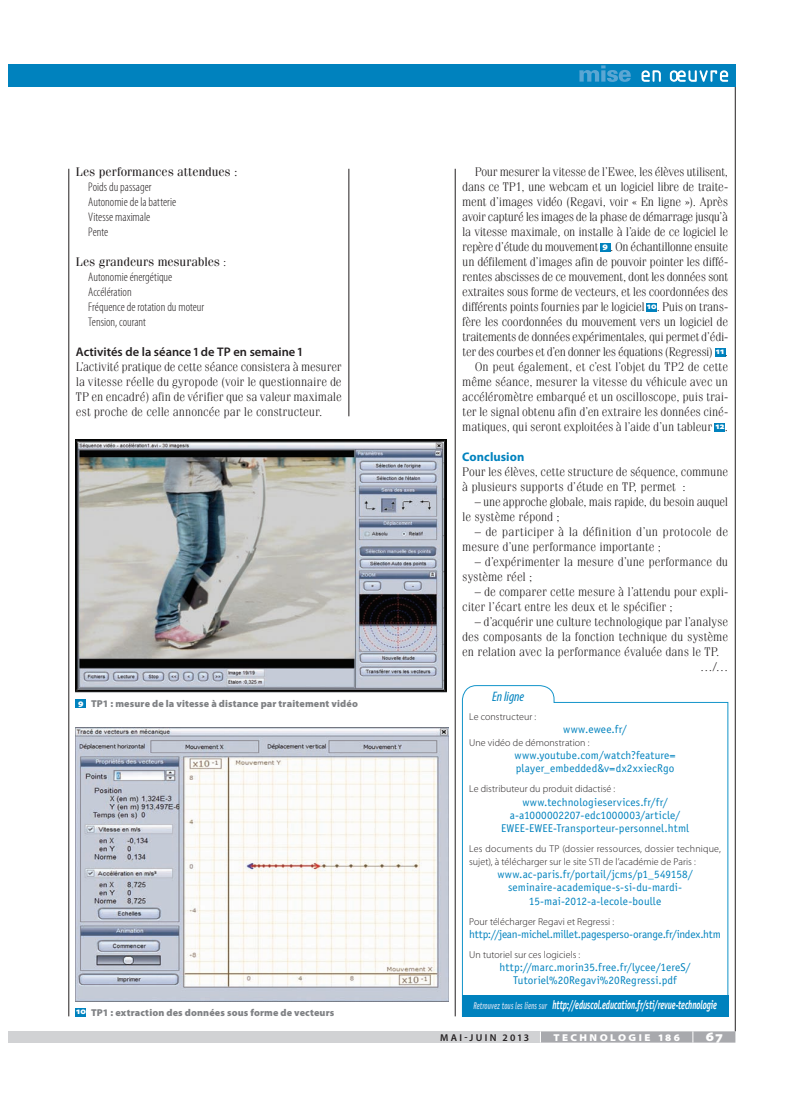
<style>
.page{position:relative;width:797px;height:1105px;background:#fff}
.page>*{position:absolute;margin:0;border:0;box-sizing:border-box;transform-origin:0 0}
._906_NewTitreEnc_2{font:italic condensed 13.75px "Myriad Pro";letter-spacing:-.005em;color:#0082be}
.t1{font:900 semi-expanded 13.75px "Myriad Pro";color:#fff}
._60__Texte{font:300 12.5px/15px "Fenice Std";letter-spacing:-.015em;color:#231f20;text-align:justify}
._61__TexteSansAlinéa{font:300 12.5px/15px "Fenice Std";letter-spacing:-.01em;color:#231f20}
.nomenclature{font:300 condensed 12.5px "Myriad Pro";color:#231f20}
._60__Texte-2{font:300 12.5px/15px "Fenice Std";letter-spacing:.005em;color:#231f20}
._61__TexteSansAlinéa-2{font:italic 700 12.5px "Officina Sans Std";letter-spacing:-.01em;color:#fff;scale:.65 1}
._61__TexteSansAlinéa-3{font:12.5px "Fenice Std";color:#231f20}
._50__S_titre_2{font:600 12.5px "Myriad Pro";color:#231f20}
._40__S_titre_1{font:700 12.5px "Myriad Pro";letter-spacing:.005em;color:#0082be}
.web2{font:11.25px/13.1px "Officina Sans Std";letter-spacing:.01em;color:#0082be;text-align:center}
.web2-2{font:11.25px "Officina Sans Std";letter-spacing:-.02em;color:#0082be}
.web2-3{font:11.25px "Officina Sans Std";letter-spacing:.03em;color:#0082be}
._804_MyL_8_10{font:300 10px/13.1px "Myriad Pro";letter-spacing:.01em;color:#231f20}
._800_MyBk-titregraph{font:900 10px "Myriad Pro";letter-spacing:.015em;color:#808285}
.t2{font:900 semi-expanded 10px "Myriad Pro";letter-spacing:.24em;color:#fff}
.t3{font:600 10px "Myriad Pro";letter-spacing:.235em;color:#231f20}
.t4{font:900 semi-expanded 9px "Myriad Pro";letter-spacing:.015em;color:#fff}
.s1{font-weight:300}
.s2{font-size:10px;color:#b7d4eb}
</style>
<div class="page">
<hr style="left:348px;top:169px;width:1px;height:247px;background:#231f20">
<hr style="left:455px;top:169px;width:1px;height:847px;background:#231f20">
<hr style="left:69px;top:169px;width:1px;height:847px;background:#231f20">
<hr style="left:735px;top:86px;width:1px;height:945px;background:#231f20">
<div style="left:9px;top:1031px;width:17px;height:12px;background:#d1d2d4"></div>
<div style="left:26px;top:1031px;width:514px;height:12px;background:#d1d2d4"></div>
<svg style="left:540px;top:1031px;width:195px;height:12px;background:#aeafb2"></svg>
<div style="left:9px;top:64px;width:22px;height:22px;background:#0082be"></div>
<div style="left:26px;top:64px;width:709px;height:22px;background:#0082be"></div>
<svg style="left:579px;top:65px;width:51px;height:17px"></svg>
<svg style="left:641px;top:70px;width:20px;height:12px"></svg>
<svg style="left:669px;top:70px;width:59px;height:12px"></svg>
<div style="left:600px;top:243px;width:10px;height:8px;background:#0082be"></div>
<div style="left:646px;top:303px;width:11px;height:8px;background:#0082be"></div>
<div style="left:715px;top:348px;width:10px;height:8px;background:#0082be"></div>
<div style="left:714px;top:423px;width:11px;height:8px;background:#0082be"></div>
<img style="left:75px;top:440px;width:371px;height:253px">
<img style="left:76px;top:727px;width:372px;height:274px">
<div style="left:76px;top:699px;width:10px;height:8px;background:#0082be"></div>
<div style="left:76px;top:1008px;width:10px;height:8px;background:#0082be"></div>
<svg style="left:462px;top:685px;width:266px;height:332px"></svg>
<div style="left:462px;top:995px;width:266px;height:21px;background:#0082be"></div>
<p class="_61__TexteSansAlinéa-3" style="left:76px;top:164px;width:163px">Les performances attendues :</p>
<p class="nomenclature" style="left:88px;top:180px;width:65px">Poids du passager</p>
<p class="nomenclature" style="left:88px;top:195px;width:89px">Autonomie de la batterie</p>
<p class="nomenclature" style="left:88px;top:210px;width:63px">Vitesse maximale</p>
<p class="nomenclature" style="left:88px;top:225px;width:21px">Pente</p>
<p class="_61__TexteSansAlinéa-3" style="left:76px;top:254px;width:152px">Les grandeurs mesurables <span class="s1">:</span></p>
<p class="nomenclature" style="left:88px;top:270px;width:85px">Autonomie énergétique</p>
<p class="nomenclature" style="left:88px;top:285px;width:45px">Accélération</p>
<p class="nomenclature" style="left:88px;top:300px;width:117px">Fréquence de rotation du moteur</p>
<p class="nomenclature" style="left:88px;top:315px;width:59px">Tension, courant</p>
<p class="_50__S_titre_2" style="left:76px;top:344px;width:228px">Activités de la séance 1 de TP en semaine 1</p>
<p class="_61__TexteSansAlinéa" style="left:76px;top:359px;width:267px;text-align:justify">L’activité pratique de cette séance consistera à mesurer la vitesse réelle du gyropode (voir le questionnaire de TP en encadré) afin de vérifier que sa valeur maximale est proche de celle annoncée par le constructeur.</p>
<p class="t4" style="left:78px;top:696px;width:7px">9</p>
<p class="_800_MyBk-titregraph" style="left:91px;top:697px;width:268px">TP1 : mesure de la vitesse à distance par traitement vidéo</p>
<p class="t4" style="left:76px;top:1005px;width:11px">10</p>
<p class="_800_MyBk-titregraph" style="left:91px;top:1006px;width:245px">TP1 : extraction des données sous forme de vecteurs</p>
<p class="_60__Texte" style="left:462px;top:164px;width:267px;text-indent:12px">Pour mesurer la vitesse de l’Ewee, les élèves utilisent, dans ce TP1, une webcam et un logiciel libre de traite&shy;ment d’images vidéo (Regavi, voir « En ligne »). Après avoir capturé les images de la phase de démarrage jusqu’à la vitesse maximale, on installe à l’aide de ce logiciel le repère d’étude du mouvement</p>
<p class="_60__Texte" style="left:462px;top:239px;width:267px;text-indent:148px">. On échantillonne ensuite un défilement d’images afin de pouvoir pointer les diffé&shy;rentes abscisses de ce mouvement, dont les données sont extraites sous forme de vecteurs, et les coordonnées des différents points fournies par le logiciel</p>
<p class="t4" style="left:602px;top:240px;width:7px">9</p>
<p class="_60__Texte" style="left:462px;top:299px;width:267px;text-indent:194px">. Puis on trans&shy;fère les coordonnées du mouvement vers un logiciel de traitements de données expérimentales, qui permet d’édi&shy;ter des courbes et d’en donner les équations (Regressi)</p>
<p class="t4" style="left:647px;top:300px;width:11px">10</p>
<p class="t4" style="left:716px;top:345px;width:10px">11</p>
<p class="_60__Texte" style="left:725px;top:344px;width:5px">.</p>
<p class="_60__Texte" style="left:462px;top:359px;width:267px;text-indent:12px">On peut également, et c’est l’objet du TP2 de cette même séance, mesurer la vitesse du véhicule avec un accéléromètre embarqué et un oscilloscope, puis trai&shy;ter le signal obtenu afin d’en extraire les données ciné&shy;matiques, qui seront exploitées à l’aide d’un tableur</p>
<p class="t4" style="left:715px;top:420px;width:11px">12</p>
<p class="_60__Texte" style="left:725px;top:419px;width:5px">.</p>
<p class="_40__S_titre_1" style="left:462px;top:449px;width:64px">Conclusion</p>
<p class="_61__TexteSansAlinéa" style="left:462px;top:464px;width:267px">Pour les élèves, cette structure de séquence, commune à plusieurs supports d’étude en TP, permet :</p>
<p class="_60__Texte" style="left:462px;top:494px;width:267px;text-indent:12px">– une approche globale, mais rapide, du besoin auquel le système répond ;</p>
<p class="_60__Texte-2" style="left:462px;top:524px;width:267px;text-indent:12px">– de participer à la définition d’un protocole de mesure d’une performance importante ;</p>
<p class="_60__Texte" style="left:462px;top:554px;width:267px;text-indent:12px">– d’expérimenter la mesure d’une performance du système réel ;</p>
<p class="_60__Texte" style="left:462px;top:584px;width:267px;text-indent:12px">– de comparer cette mesure à l’attendu pour expli&shy;citer l’écart entre les deux et le spécifier ;</p>
<p class="_60__Texte" style="left:462px;top:614px;width:267px;text-indent:12px">– d’acquérir une culture technologique par l’analyse des composants de la fonction technique du système en relation avec la performance évaluée dans le TP.</p>
<p class="_60__Texte" style="left:700px;top:659px;width:29px">…/…</p>
<p class="_906_NewTitreEnc_2" style="left:492px;top:688px;width:34px">En ligne</p>
<p class="_804_MyL_8_10" style="left:469px;top:710px;width:69px">Le constructeur :</p>
<p class="web2-3" style="left:563px;top:722px;width:65px">www.ewee.fr/</p>
<p class="_804_MyL_8_10" style="left:469px;top:736px;width:122px">Une vidéo de démonstration :</p>
<p class="web2" style="left:514px;top:749px;width:162px;text-align:left">www.youtube.com/watch?feature= player_embedded&amp;v=dx2xxiecRgo</p>
<p class="_804_MyL_8_10" style="left:469px;top:782px;width:148px">Le distributeur du produit didactisé :</p>
<p class="web2" style="left:501px;top:795px;width:189px">www.technologieservices.fr/fr/ a-a1000002207-edc1000003/article/<br>EWEE-EWEE-Transporteur-personnel.html</p>
<p class="_804_MyL_8_10" style="left:469px;top:842px;width:253px">Les documents du TP (dossier ressources, dossier technique, sujet), à télécharger sur le site STI de l’académie de Paris :</p>
<p class="web2" style="left:497px;top:868px;width:197px">www.ac-paris.fr/portail/jcms/p1_549158/ seminaire-academique-s-si-du-mardi-<br>15-mai-2012-a-lecole-boulle</p>
<p class="_804_MyL_8_10" style="left:469px;top:915px;width:146px">Pour télécharger Regavi et Regressi :</p>
<p class="web2-2" style="left:469px;top:927px;width:253px">http://jean-michel.millet.pagesperso-orange.fr/index.htm</p>
<p class="_804_MyL_8_10" style="left:469px;top:948px;width:113px">Un tutoriel sur ces logiciels :</p>
<p class="web2" style="left:499px;top:961px;width:193px">http://marc.morin35.free.fr/lycee/1ereS/<br>Tutoriel%20Regavi%20Regressi.pdf</p>
<p class="_61__TexteSansAlinéa-2" style="left:473px;top:997px;width:376px"><span class="s2">Retrouvez tous les liens sur</span> http://eduscol.education.fr/sti/revue-technologie</p>
<p class="t3" style="left:440px;top:1031px;width:91px">MAI-JUIN 2013</p>
<p class="t2" style="left:553px;top:1030px;width:128px">TECHNOLOGIE 186</p>
<p class="t1" style="left:706px;top:1027px;width:19px">67</p>
</div>
